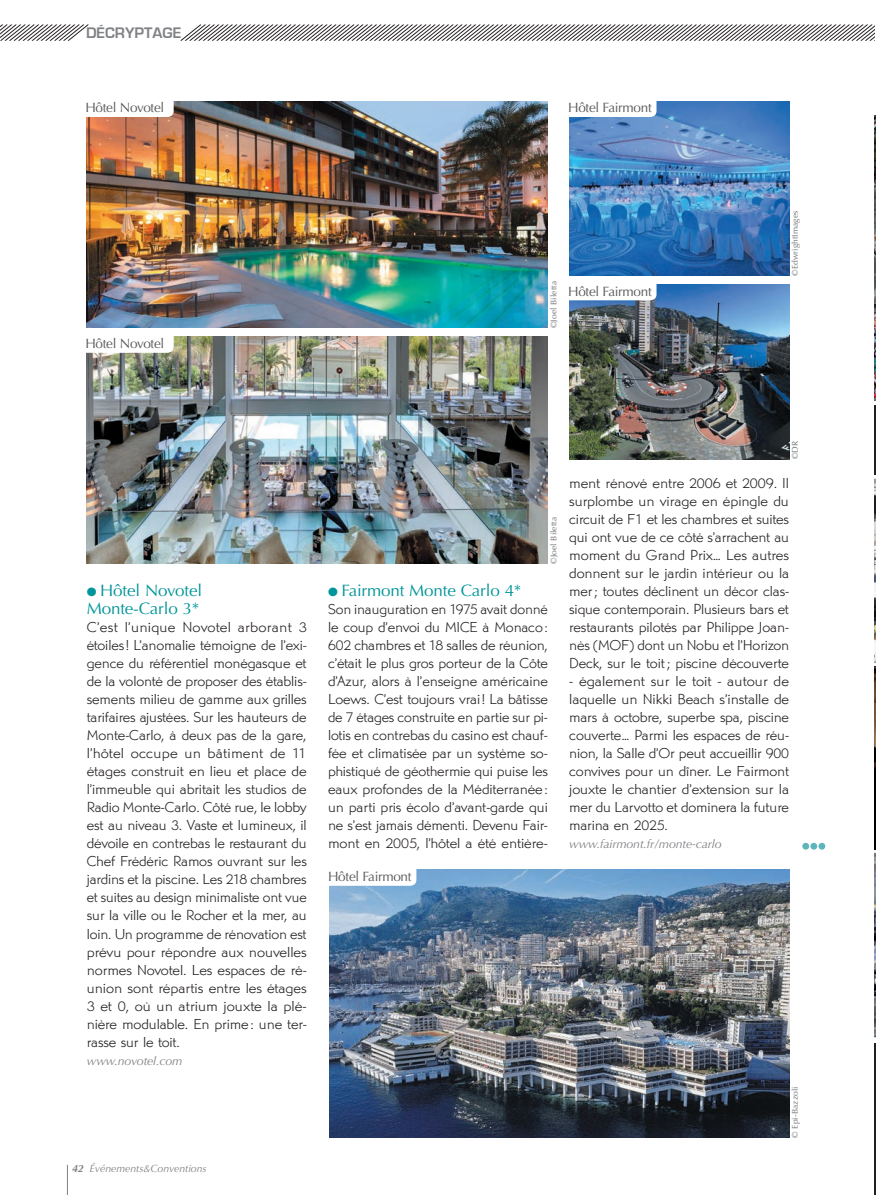
<style>
.page{position:relative;width:876px;height:1195px;background:#fff}
.page>*{position:absolute;margin:0;border:0;box-sizing:border-box;transform-origin:0 0}
.t1{font:16.5px/18px "Optima";letter-spacing:-.01em;color:#00959a}
.t2{font:700 15.75px "Eurostile";color:#808285}
.t3{font:300 15px/18px "Martin Got URWTOT";letter-spacing:-.01em;color:#231f20;text-align:justify;scale:1.06 1}
.t4{font:300 15px/18px "Martin Got URWTOT";letter-spacing:-.01em;color:#231f20;text-align:justify}
.t5{font:300 15px/18px "Martin Got URWTOT";letter-spacing:-.01em;color:#231f20;text-align:justify;scale:1.05 1}
.t6{font:13.5px "Optima";letter-spacing:-.02em;color:#57585a}
.t7{font:italic 12px "Optima";letter-spacing:-.01em;color:#808285}
.t8{font:italic 10.5px "Optima";color:#808285}
.t9{font:8.25px "Optima";letter-spacing:.01em;color:#6c6d70}
.s1{font-weight:700}
</style>
<div class="page">
<svg style="left:0;top:24px;width:874px;height:17px"></svg>
<hr style="left:67px;top:1164px;width:1px;height:30px;background:#808285">
<img style="left:87px;top:101px;width:460px;height:227px">
<img style="left:87px;top:337px;width:460px;height:226px">
<img style="left:329px;top:869px;width:459px;height:268px">
<img style="left:569px;top:101px;width:219px;height:175px">
<img style="left:569px;top:284px;width:219px;height:175px">
<svg style="left:87px;top:101px;width:87px;height:16px"></svg>
<svg style="left:569px;top:101px;width:87px;height:16px"></svg>
<svg style="left:569px;top:284px;width:87px;height:16px"></svg>
<svg style="left:329px;top:869px;width:87px;height:16px"></svg>
<svg style="left:86px;top:336px;width:88px;height:17px"></svg>
<div style="left:802px;top:842px;width:6px;height:7px;background:#5cb6bc;border-radius:50%"></div>
<div style="left:810px;top:842px;width:6px;height:7px;background:#5cb6bc;border-radius:50%"></div>
<div style="left:818px;top:842px;width:6px;height:7px;background:#5cb6bc;border-radius:50%"></div>
<hr style="left:873px;top:1044px;width:2px;height:150px;background:#231f20">
<hr style="left:873px;top:1042px;width:2px;height:109px;background:#231f20">
<img style="left:874px;top:115px;width:1px;height:286px">
<svg style="left:874px;top:478px;width:1px;height:560px"></svg>
<hr style="left:873px;top:405px;width:2px;height:69px;background:#231f20">
<p class="t2" style="left:86px;top:24px;width:97px">DÉCRYPTAGE</p>
<p class="t6" style="left:85px;top:100px;width:80px">Hôtel Novotel</p>
<p class="t6" style="left:568px;top:100px;width:85px">Hôtel Fairmont</p>
<p class="t6" style="left:85px;top:336px;width:80px">Hôtel Novotel</p>
<p class="t9" style="left:548px;top:328px;width:48px;rotate:-90deg">©Joel Biletta</p>
<p class="t6" style="left:568px;top:283px;width:85px">Hôtel Fairmont</p>
<p class="t9" style="left:789px;top:276px;width:67px;rotate:-90deg">©EdwrightImages</p>
<p class="t9" style="left:789px;top:459px;width:20px;rotate:-90deg">©DR</p>
<p class="t1" style="left:87px;top:581px;width:117px">● Hôtel Novotel<br>Monte-Carlo 3*</p>
<p class="t3" style="left:87px;top:618px;width:209px">C’est l’unique Novotel arborant 3 étoiles! L’anomalie témoigne de l’exi&shy;gence du référentiel monégasque et de la volonté de proposer des établis&shy;sements milieu de gamme aux grilles tarifaires ajustées. Sur les hauteurs de Monte-Carlo, à deux pas de la gare, l’hôtel occupe un bâtiment de 11 étages construit en lieu et place de l’immeuble qui abritait les studios de Radio Monte-Carlo. Côté rue, le lobby est au niveau 3. Vaste et lumineux, il dévoile en contrebas le restaurant du Chef Frédéric Ramos ouvrant sur les jardins et la piscine. Les 218 chambres et suites au design minimaliste ont vue sur la ville ou le Rocher et la mer, au loin. Un programme de rénovation est prévu pour répondre aux nouvelles normes Novotel. Les espaces de ré&shy;union sont répartis entre les étages 3 et 0, où un atrium jouxte la plé&shy;nière modulable. En prime: une ter&shy;rasse sur le toit.</p>
<p class="t7" style="left:87px;top:1053px;width:97px">www.novotel.com</p>
<p class="t8" style="left:72px;top:1161px;width:136px"><span class="s1">42</span> Événements&amp;Conventions</p>
<p class="t9" style="left:548px;top:563px;width:48px;rotate:-90deg">©Joel Biletta</p>
<p class="t1" style="left:328px;top:581px;width:195px">● Fairmont Monte Carlo 4*</p>
<p class="t4" style="left:328px;top:600px;width:221px">Son inauguration en 1975 avait donné le coup d’envoi du MICE à Monaco :<br>602 chambres et 18 salles de réunion, c’était le plus gros porteur de la Côte d’Azur, alors à l’enseigne américaine Loews. C’est toujours vrai ! La bâtisse de 7 étages construite en partie sur pi&shy;lotis en contrebas du casino est chauf&shy;fée et climatisée par un système so&shy;phistiqué de géothermie qui puise les eaux profondes de la Méditerranée : un parti pris écolo d’avant-garde qui ne s’est jamais démenti. Devenu Fair&shy;mont en 2005, l’hôtel a été entière-</p>
<p class="t6" style="left:328px;top:868px;width:85px">Hôtel Fairmont</p>
<p class="t5" style="left:569px;top:474px;width:211px">ment rénové entre 2006 et 2009. Il surplombe un virage en épingle du circuit de F1 et les chambres et suites qui ont vue de ce côté s’arrachent au moment du Grand Prix… Les autres donnent sur le jardin intérieur ou la mer; toutes déclinent un décor clas&shy;sique contemporain. Plusieurs bars et restaurants pilotés par Philippe Joan&shy;nès (MOF) dont un Nobu et l’Horizon Deck, sur le toit; piscine découverte</p>
<p class="t3" style="left:569px;top:672px;width:209px">- également sur le toit - autour de laquelle un Nikki Beach s’installe de mars à octobre, superbe spa, piscine couverte… Parmi les espaces de réu&shy;nion, la Salle d’Or peut accueillir 900 convives pour un dîner. Le Fairmont jouxte le chantier d’extension sur la mer du Larvotto et dominera la future marina en 2025.</p>
<p class="t7" style="left:569px;top:837px;width:154px">www.fairmont.fr/monte-carlo</p>
<p class="t9" style="left:789px;top:1137px;width:53px;rotate:-90deg">© Epi-Bazzoli</p>
</div>
